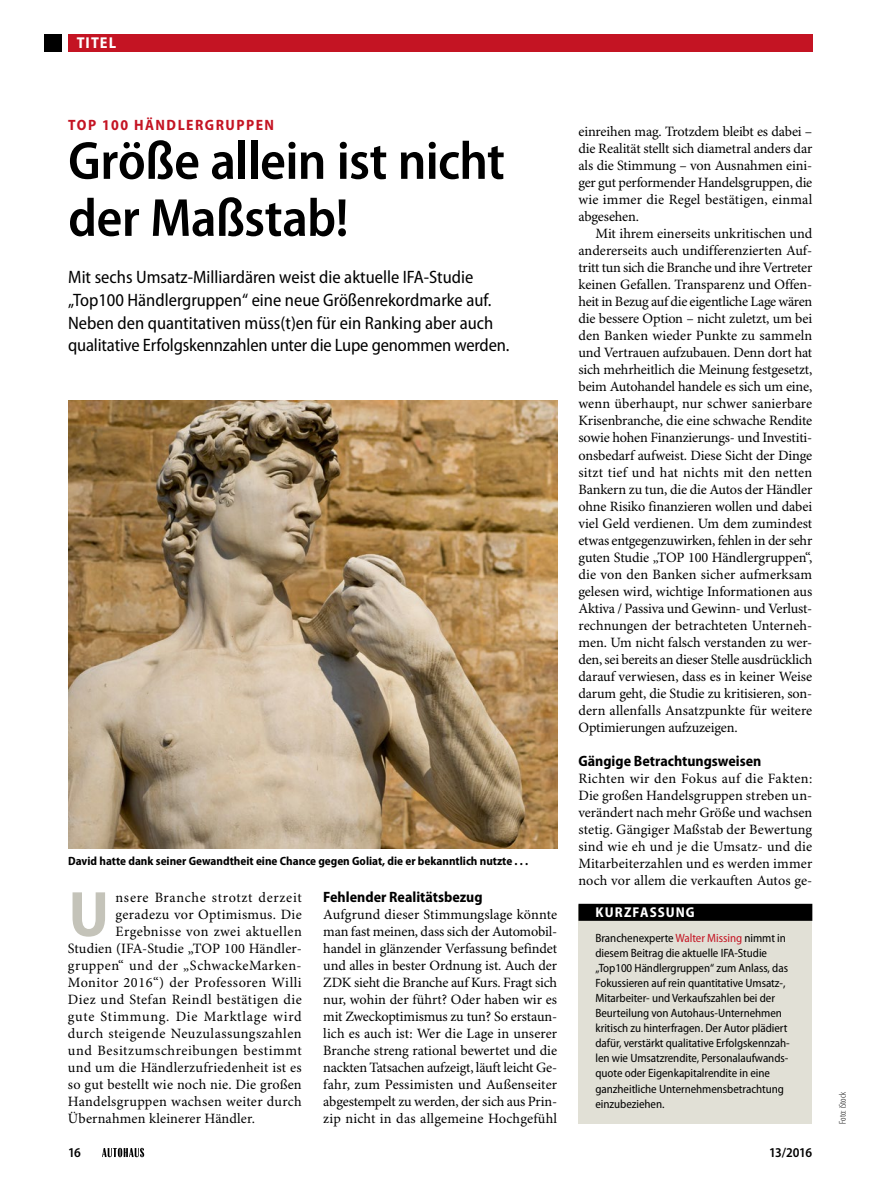
<style>
.page{position:relative;width:893px;height:1187px;background:#fff}
.page>*{position:absolute;margin:0;border:0;box-sizing:border-box;transform-origin:0 0}
.Para_GT_Initial_3Z{font:700 semi-condensed 64.65px "Myriad Pro";color:#c4c3b9}
.Title_36pt{font:600 semi-condensed 54px/57px "Myriad Pro";letter-spacing:-.01em;color:#000}
.Trailer_Vorspann{font:semi-condensed 18px/22.5px "Myriad Pro";color:#000}
.Category_Rubrik_weis{font:700 semi-condensed 15.75px "Myriad Pro";letter-spacing:.07em;color:#fff}
.SectionHeading_1_Zwi{font:700 semi-condensed 15px "Myriad Pro";color:#000}
.SuperTitle_DZ_Heftfa{font:700 semi-condensed 15px "Myriad Pro";letter-spacing:.1em;color:#c41423}
.Para_GT_Einzug{font:14.25px/17px "Minion Pro";letter-spacing:-.005em;color:#000;text-align:justify}
.Para_GT{font:14.25px/17px "Minion Pro";letter-spacing:.01em;color:#000;text-align:justify}
.Para_GT_Initial_3Z-2{font:14.25px "Minion Pro";letter-spacing:.025em;color:#000}
.Para_GT_Initial_3Z-3{font:14.25px "Minion Pro";letter-spacing:.05em;color:#000}
.Para_GT_Initial_3Z-4{font:14.25px "Minion Pro";letter-spacing:.045em;color:#000}
.Box_Heading_Überschr{font:700 semi-condensed 14.25px "Myriad Pro";letter-spacing:.075em;color:#fff}
.NoXML_Pagina{font:600 semi-condensed 13.5px "Myriad Pro";letter-spacing:-.035em;color:#000}
.Para_Box_Standard{font:semi-condensed 12px/15px "Myriad Pro";letter-spacing:-.005em;color:#000}
.Image_Caption_Biti_S{font:700 semi-condensed 12px "Myriad Pro";color:#000}
.Image_Source_Bildque{font:300 condensed 9.75px "Myriad Pro";letter-spacing:-.005em;color:#000}
.s1{color:#c41423}
</style>
<div class="page">
<div style="left:578px;top:905px;width:234px;height:218px;background:#e1e0d6"></div>
<div style="left:578px;top:903px;width:234px;height:17px;background:#000"></div>
<img style="left:68px;top:400px;width:489px;height:448px">
<div style="left:44px;top:34px;width:17px;height:17px;background:#000"></div>
<div style="left:68px;top:34px;width:744px;height:17px;background:#c41423"></div>
<svg style="left:102px;top:1147px;width:42px;height:10px"></svg>
<p class="Category_Rubrik_weis" style="left:77px;top:34px;width:41px">TITEL</p>
<p class="SuperTitle_DZ_Heftfa" style="left:68px;top:117px;width:208px">TOP 100 HÄNDLERGRUPPEN</p>
<p class="Title_36pt" style="left:68px;top:133px;width:438px">Größe allein ist nicht der Maßstab!</p>
<p class="Trailer_Vorspann" style="left:68px;top:266px;width:443px">Mit sechs Umsatz-Milliardären weist die aktuelle IFA-Studie „Top100 Händlergruppen“ eine neue Größenrekordmarke auf.<br>Neben den quantitativen müss(t)en für ein Ranking aber auch qualitative Erfolgskennzahlen unter die Lupe genommen werden.</p>
<p class="Image_Caption_Biti_S" style="left:68px;top:854px;width:462px">David hatte dank seiner Gewandtheit eine Chance gegen Goliat, die er bekanntlich nutzte . . .</p>
<p class="Para_GT" style="left:578px;top:124px;width:235px">einreihen mag. Trotzdem bleibt es dabei – die Realität stellt sich diametral anders dar als die Stimmung – von Ausnahmen eini&shy;ger gut performender Handelsgruppen, die wie immer die Regel bestätigen, einmal abgesehen.</p>
<p class="Para_GT_Einzug" style="left:578px;top:226px;width:235px;text-indent:17px">Mit ihrem einerseits unkritischen und andererseits auch undifferenzierten Auf&shy;tritt tun sich die Branche und ihre Vertreter keinen Gefallen. Transparenz und Offen&shy;heit in Bezug auf die eigentliche Lage wären die bessere Option – nicht zuletzt, um bei den Banken wieder Punkte zu sammeln und Vertrauen aufzubauen. Denn dort hat sich mehrheitlich die Meinung festgesetzt, beim Autohandel handele es sich um eine, wenn überhaupt, nur schwer sanierbare Krisenbranche, die eine schwache Rendite sowie hohen Finanzierungs- und Investiti&shy;onsbedarf aufweist. Diese Sicht der Dinge sitzt tief und hat nichts mit den netten Bankern zu tun, die die Autos der Händler ohne Risiko finanzieren wollen und dabei viel Geld verdienen. Um dem zumindest etwas entgegenzuwirken, fehlen in der sehr guten Studie „TOP 100 Händlergruppen“, die von den Banken sicher aufmerksam gelesen wird, wichtige Informationen aus Aktiva / Passiva und Gewinn- und Verlust&shy;rechnungen der betrachteten Unterneh&shy;men. Um nicht falsch verstanden zu wer&shy;den, sei bereits an dieser Stelle ausdrücklich darauf verwiesen, dass es in keiner Weise darum geht, die Studie zu kritisieren, son&shy;dern allenfalls Ansatzpunkte für weitere Optimierungen aufzuzeigen.</p>
<p class="SectionHeading_1_Zwi" style="left:578px;top:752px;width:184px">Gängige Betrachtungsweisen</p>
<p class="Para_GT" style="left:578px;top:770px;width:235px">Richten wir den Fokus auf die Fakten:<br>Die großen Handelsgruppen streben un&shy;verändert nach mehr Größe und wachsen stetig. Gängiger Maßstab der Bewertung sind wie eh und je die Umsatz- und die Mitarbeiterzahlen und es werden immer noch vor allem die verkauften Autos ge-</p>
<p class="Para_GT_Initial_3Z" style="left:69px;top:878px;width:42px">U</p>
<p class="Para_GT_Initial_3Z-4" style="left:116px;top:888px;width:188px">nsere Branche strotzt derzeit</p>
<p class="Para_GT_Initial_3Z-2" style="left:116px;top:905px;width:188px">geradezu vor Optimismus. Die</p>
<p class="Para_GT_Initial_3Z-2" style="left:116px;top:922px;width:188px">Ergebnisse von zwei aktuellen</p>
<p class="Para_GT_Initial_3Z-2" style="left:68px;top:939px;width:235px">Studien (IFA-Studie „TOP 100 Händler-</p>
<p class="Para_GT_Initial_3Z-2" style="left:68px;top:956px;width:235px">gruppen“ und der „SchwackeMarken-</p>
<p class="Para_GT_Initial_3Z-2" style="left:68px;top:973px;width:235px">Monitor 2016“) der Professoren Willi</p>
<p class="Para_GT_Initial_3Z-2" style="left:68px;top:990px;width:235px">Diez und Stefan Reindl bestätigen die</p>
<p class="Para_GT_Initial_3Z-3" style="left:68px;top:1007px;width:235px">gute Stimmung. Die Marktlage wird</p>
<p class="Para_GT_Initial_3Z-2" style="left:68px;top:1024px;width:235px">durch steigende Neuzulassungszahlen</p>
<p class="Para_GT_Initial_3Z-2" style="left:68px;top:1041px;width:235px">und Besitzumschreibungen bestimmt</p>
<p class="Para_GT_Initial_3Z-2" style="left:68px;top:1058px;width:235px">und um die Händlerzufriedenheit ist es</p>
<p class="Para_GT_Initial_3Z-2" style="left:68px;top:1075px;width:235px">so gut bestellt wie noch nie. Die großen</p>
<p class="Para_GT_Initial_3Z-2" style="left:68px;top:1092px;width:235px">Handelsgruppen wachsen weiter durch</p>
<p class="Para_GT_Initial_3Z-2" style="left:68px;top:1109px;width:189px">Übernahmen kleinerer Händler.</p>
<p class="SectionHeading_1_Zwi" style="left:323px;top:888px;width:161px">Fehlender Realitätsbezug</p>
<p class="Para_GT" style="left:323px;top:906px;width:235px">Aufgrund dieser Stimmungslage könnte man fast meinen, dass sich der Automobil&shy;handel in glänzender Verfassung befindet und alles in bester Ordnung ist. Auch der ZDK sieht die Branche auf Kurs. Fragt sich nur, wohin der führt? Oder haben wir es mit Zweckoptimismus zu tun? So erstaun&shy;lich es auch ist: Wer die Lage in unserer Branche streng rational bewertet und die nackten Tatsachen aufzeigt, läuft leicht Ge&shy;fahr, zum Pessimisten und Außenseiter abgestempelt zu werden, der sich aus Prin&shy;zip nicht in das allgemeine Hochgefühl</p>
<p class="Box_Heading_Überschr" style="left:596px;top:904px;width:101px">KURZFASSUNG</p>
<p class="Para_Box_Standard" style="left:595px;top:931px;width:196px">Branchenexperte <span class="s1">Walter Missing</span> nimmt in diesem Beitrag die aktuelle IFA-Studie „Top100 Händlergruppen“ zum Anlass, das Fokussieren auf rein quantitative Umsatz-, Mitarbeiter- und Verkaufszahlen bei der Beurteilung von Autohaus-Unternehmen kritisch zu hinterfragen. Der Autor plädiert dafür, verstärkt qualitative Erfolgskennzah&shy;len wie Umsatzrendite, Personalaufwands&shy;quote oder Eigenkapitalrendite in eine ganzheitliche Unternehmensbetrachtung einzubeziehen.</p>
<p class="NoXML_Pagina" style="left:68px;top:1144px;width:14px">16</p>
<p class="NoXML_Pagina" style="left:769px;top:1144px;width:45px">13/2016</p>
<p class="Image_Source_Bildque" style="left:837px;top:1123px;width:33px;rotate:-90deg">Foto: iStock</p>
</div>
